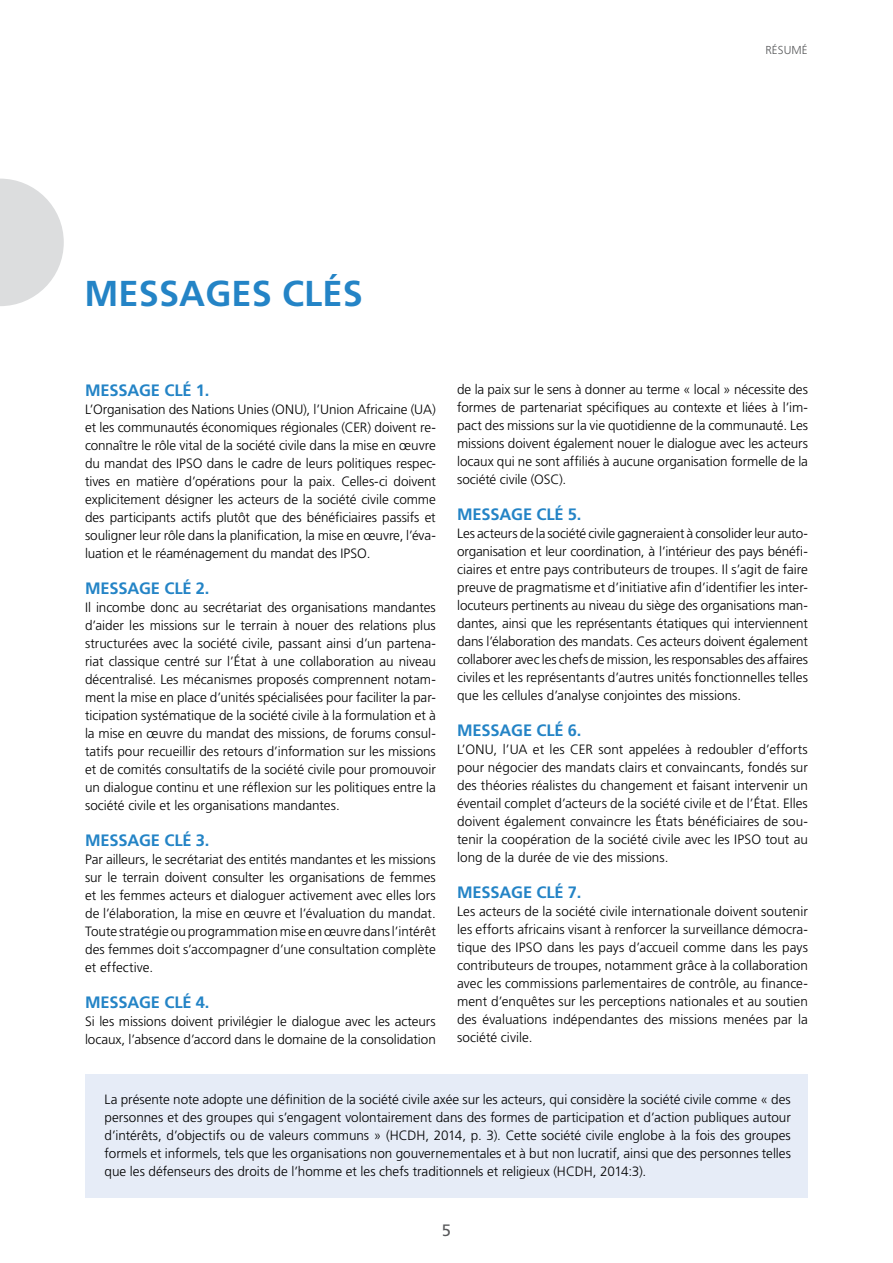
<style>
.page{position:relative;width:893px;height:1263px;background:#fff}
.page>*{position:absolute;margin:0;border:0;box-sizing:border-box;transform-origin:0 0}
.t1{font:700 36px "Frutiger LT Std";letter-spacing:.005em;color:#2484c6}
.t2{font:700 16.5px "Frutiger LT Std";letter-spacing:-.01em;color:#2484c6}
.t3{font:16.5px "Frutiger LT Std";color:#58595b}
.t4{font:300 13.5px/18px "Frutiger LT Std";letter-spacing:-.005em;color:#000;text-align:justify}
.t5{font:300 11.55px "Frutiger LT Std";letter-spacing:.01em;color:#58595b}
</style>
<div class="page">
<svg style="left:0;top:179px;width:64px;height:127px"></svg>
<div style="left:85px;top:1075px;width:723px;height:123px;background:#e6ecf7"></div>
<p class="t5" style="left:765px;top:44px;width:44px">RÉSUMÉ</p>
<h1 class="t1" style="left:84px;top:273px;width:280px">MESSAGES CLÉS</h1>
<p class="t2" style="left:85px;top:381px;width:126px">MESSAGE CLÉ 1.</p>
<p class="t4" style="left:85px;top:401px;width:352px">L’Organisation des Nations Unies (ONU), l’Union Africaine (UA) et les communautés économiques régionales (CER) doivent re&shy;connaître le rôle vital de la société civile dans la mise en œuvre du mandat des IPSO dans le cadre de leurs politiques respec&shy;tives en matière d’opérations pour la paix. Celles-ci doivent explicitement désigner les acteurs de la société civile comme des participants actifs plutôt que des bénéficiaires passifs et souligner leur rôle dans la planification, la mise en œuvre, l’éva&shy;luation et le réaménagement du mandat des IPSO.</p>
<p class="t2" style="left:85px;top:579px;width:126px">MESSAGE CLÉ 2.</p>
<p class="t4" style="left:85px;top:599px;width:352px">Il incombe donc au secrétariat des organisations mandantes d’aider les missions sur le terrain à nouer des relations plus structurées avec la société civile, passant ainsi d’un partena&shy;riat classique centré sur l’État à une collaboration au niveau décentralisé. Les mécanismes proposés comprennent notam&shy;ment la mise en place d’unités spécialisées pour faciliter la par&shy;ticipation systématique de la société civile à la formulation et à la mise en œuvre du mandat des missions, de forums consul&shy;tatifs pour recueillir des retours d’information sur les missions et de comités consultatifs de la société civile pour promouvoir un dialogue continu et une réflexion sur les politiques entre la société civile et les organisations mandantes.</p>
<p class="t2" style="left:85px;top:831px;width:126px">MESSAGE CLÉ 3.</p>
<p class="t4" style="left:85px;top:851px;width:352px">Par ailleurs, le secrétariat des entités mandantes et les missions sur le terrain doivent consulter les organisations de femmes et les femmes acteurs et dialoguer activement avec elles lors de l’élaboration, la mise en œuvre et l’évaluation du mandat.<br>Toute stratégie ou programmation mise en œuvre dans l’intérêt des femmes doit s’accompagner d’une consultation complète et effective.</p>
<p class="t2" style="left:85px;top:993px;width:126px">MESSAGE CLÉ 4.</p>
<p class="t4" style="left:85px;top:1013px;width:352px">Si les missions doivent privilégier le dialogue avec les acteurs locaux, l’absence d’accord dans le domaine de la consolidation</p>
<p class="t4" style="left:457px;top:380px;width:352px">de la paix sur le sens à donner au terme « local » nécessite des formes de partenariat spécifiques au contexte et liées à l’im&shy;pact des missions sur la vie quotidienne de la communauté. Les missions doivent également nouer le dialogue avec les acteurs locaux qui ne sont affiliés à aucune organisation formelle de la société civile (OSC).</p>
<p class="t2" style="left:457px;top:504px;width:126px">MESSAGE CLÉ 5.</p>
<p class="t4" style="left:457px;top:524px;width:352px">Les acteurs de la société civile gagneraient à consolider leur auto&shy;organisation et leur coordination, à l’intérieur des pays bénéfi&shy;ciaires et entre pays contributeurs de troupes. Il s’agit de faire preuve de pragmatisme et d’initiative afin d’identifier les inter&shy;locuteurs pertinents au niveau du siège des organisations man&shy;dantes, ainsi que les représentants étatiques qui interviennent dans l’élaboration des mandats. Ces acteurs doivent également collaborer avec les chefs de mission, les responsables des affaires civiles et les représentants d’autres unités fonctionnelles telles que les cellules d’analyse conjointes des missions.</p>
<p class="t2" style="left:457px;top:720px;width:126px">MESSAGE CLÉ 6.</p>
<p class="t4" style="left:457px;top:740px;width:352px">L’ONU, l’UA et les CER sont appelées à redoubler d’efforts pour négocier des mandats clairs et convaincants, fondés sur des théories réalistes du changement et faisant intervenir un éventail complet d’acteurs de la société civile et de l’État. Elles doivent également convaincre les États bénéficiaires de sou&shy;tenir la coopération de la société civile avec les IPSO tout au long de la durée de vie des missions.</p>
<p class="t2" style="left:457px;top:882px;width:126px">MESSAGE CLÉ 7.</p>
<p class="t4" style="left:457px;top:902px;width:352px">Les acteurs de la société civile internationale doivent soutenir les efforts africains visant à renforcer la surveillance démocra&shy;tique des IPSO dans les pays d’accueil comme dans les pays contributeurs de troupes, notamment grâce à la collaboration avec les commissions parlementaires de contrôle, au finance&shy;ment d’enquêtes sur les perceptions nationales et au soutien des évaluations indépendantes des missions menées par la société civile.</p>
<p class="t4" style="left:105px;top:1091px;width:688px">La présente note adopte une définition de la société civile axée sur les acteurs, qui considère la société civile comme « des personnes et des groupes qui s’engagent volontairement dans des formes de participation et d’action publiques autour d’intérêts, d’objectifs ou de valeurs communs » (HCDH, 2014, p. 3). Cette société civile englobe à la fois des groupes formels et informels, tels que les organisations non gouvernementales et à but non lucratif, ainsi que des personnes telles que les défenseurs des droits de l’homme et les chefs traditionnels et religieux (HCDH, 2014:3).</p>
<p class="t3" style="left:442px;top:1221px;width:11px">5</p>
</div>
